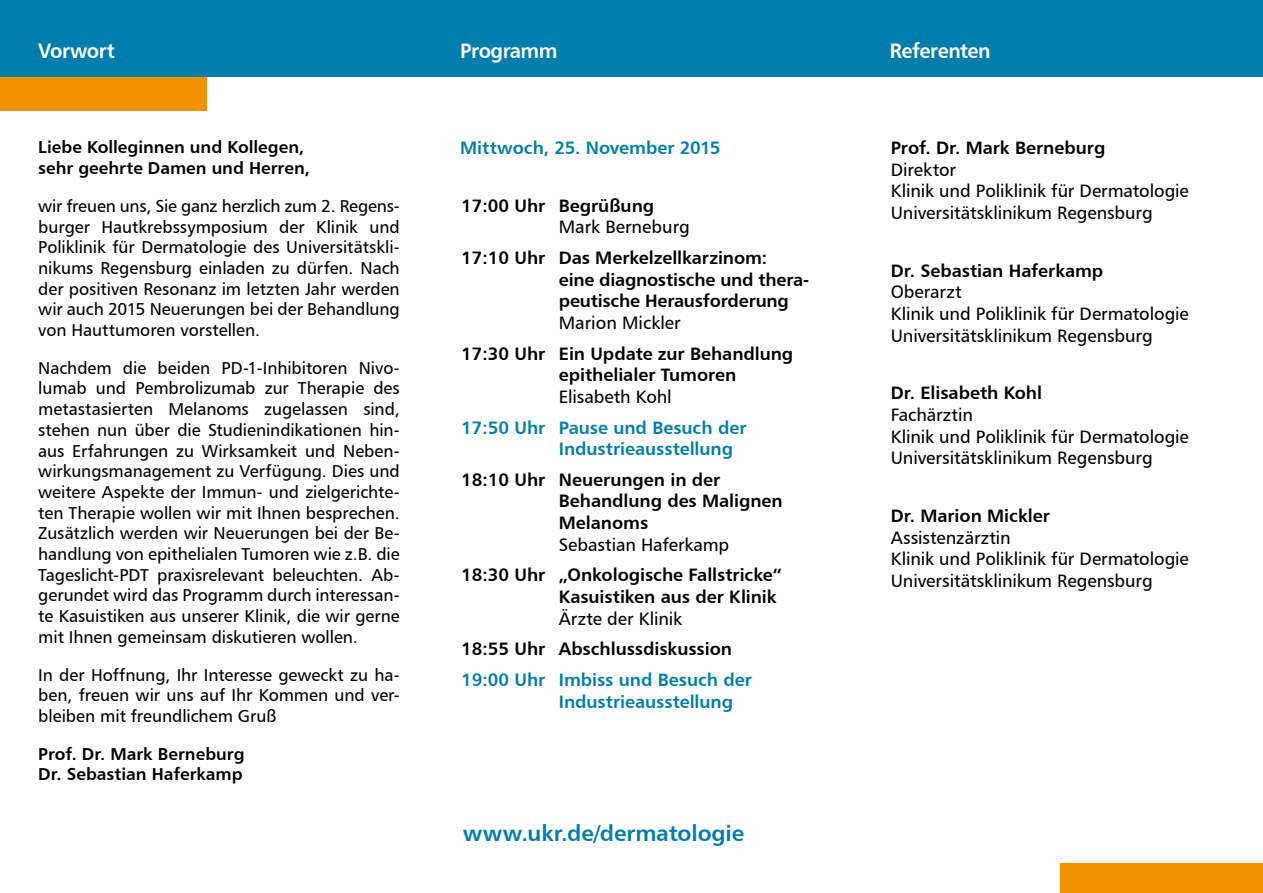
<style>
.page{position:relative;width:1263px;height:893px;background:#fff}
.page>*{position:absolute;margin:0;border:0;box-sizing:border-box;transform-origin:0 0}
.t1{font:22.5px "Humanist 777 BT Bold B";letter-spacing:-.005em;color:#007daa}
.t2{font:21px "Humanist 777 BT Bold B";letter-spacing:-.025em;color:#fff;scale:.95 1}
.t3{font:18px/21.6px "Humanist 777 BT Roman B";letter-spacing:-.005em;color:#000}
.t4{font:18px/21.6px "Humanist 777 BT Bold B";letter-spacing:-.005em;color:#000}
.t5{font:18px/21.6px "Humanist 777 BT Bold B";color:#007daa}
.t6{font:17.25px/20.7px "Humanist 777 BT Roman B";letter-spacing:-.005em;color:#000;text-align:justify}
.t7{font:17.25px/20.7px "Humanist 777 BT Bold B";color:#000}
</style>
<div class="page">
<div style="left:0;top:74px;width:207px;height:37px;background:#f39200"></div>
<div style="left:0;top:0;width:1263px;height:77px;background:#007daa"></div>
<div style="left:1060px;top:863px;width:203px;height:30px;background:#f39200"></div>
<p class="t2" style="left:38px;top:38px;width:82px">Vorwort</p>
<p class="t2" style="left:460px;top:38px;width:104px">Programm</p>
<p class="t7" style="left:38px;top:137px;width:273px">Liebe Kolleginnen und Kollegen, sehr geehrte Damen und Herren,</p>
<p class="t6" style="left:38px;top:195px;width:363px">wir freuen uns, Sie ganz herzlich zum 2. Regens&shy;burger Hautkrebssymposium der Klinik und Poliklinik für Dermatologie des Universitätskli&shy;nikums Regensburg einladen zu dürfen. Nach der positiven Resonanz im letzten Jahr werden wir auch 2015 Neuerungen bei der Behandlung von Hauttumoren vorstellen.</p>
<p class="t6" style="left:38px;top:357px;width:363px">Nachdem die beiden PD-1-Inhibitoren Nivo&shy;lumab und Pembrolizumab zur Therapie des metastasierten Melanoms zugelassen sind, stehen nun über die Studienindikationen hin&shy;aus Erfahrungen zu Wirksamkeit und Neben&shy;wirkungsmanagement zu Verfügung. Dies und weitere Aspekte der Immun- und zielgerichte&shy;ten Therapie wollen wir mit Ihnen besprechen.<br>Zusätzlich werden wir Neuerungen bei der Be&shy;handlung von epithelialen Tumoren wie z.B. die Tageslicht-PDT praxisrelevant beleuchten. Ab&shy;gerundet wird das Programm durch interessan&shy;te Kasuistiken aus unserer Klinik, die wir gerne mit Ihnen gemeinsam diskutieren wollen.</p>
<p class="t6" style="left:38px;top:664px;width:363px">In der Hoffnung, Ihr Interesse geweckt zu ha&shy;ben, freuen wir uns auf Ihr Kommen und ver&shy;bleiben mit freundlichem Gruß</p>
<p class="t7" style="left:38px;top:743px;width:208px">Prof. Dr. Mark Berneburg<br>Dr. Sebastian Haferkamp</p>
<p class="t5" style="left:460px;top:137px;width:262px">Mittwoch, 25. November 2015</p>
<p class="t4" style="left:461px;top:194px;width:195px">17:00 Uhr Begrüßung</p>
<p class="t3" style="left:559px;top:216px;width:133px">Mark Berneburg</p>
<p class="t4" style="left:559px;top:247px;width:252px;text-indent:-98px">17:10 Uhr Das Merkelzellkarzinom:<br>eine diagnostische und thera&shy;peutische Herausforderung</p>
<p class="t3" style="left:559px;top:312px;width:123px">Marion Mickler</p>
<p class="t4" style="left:559px;top:342px;width:236px;text-indent:-98px">17:30 Uhr Ein Update zur Behandlung epithelialer Tumoren</p>
<p class="t3" style="left:559px;top:385px;width:114px">Elisabeth Kohl</p>
<p class="t5" style="left:559px;top:416px;width:189px;text-indent:-98px">17:50 Uhr Pause und Besuch der<br>Industrieausstellung</p>
<p class="t4" style="left:559px;top:468px;width:225px;text-indent:-98px">18:10 Uhr Neuerungen in der<br>Behandlung des Malignen<br>Melanoms</p>
<p class="t3" style="left:559px;top:533px;width:172px">Sebastian Haferkamp</p>
<p class="t4" style="left:559px;top:564px;width:225px;text-indent:-98px">18:30 Uhr „Onkologische Fallstricke“<br>Kasuistiken aus der Klinik</p>
<p class="t3" style="left:559px;top:607px;width:125px">Ärzte der Klinik</p>
<p class="t4" style="left:461px;top:638px;width:273px">18:55 Uhr Abschlussdiskussion</p>
<p class="t5" style="left:559px;top:668px;width:195px;text-indent:-98px">19:00 Uhr Imbiss und Besuch der<br>Industrieausstellung</p>
<h1 class="t1" style="left:463px;top:818px;width:283px">www.ukr.de/dermatologie</h1>
<p class="t2" style="left:890px;top:38px;width:108px">Referenten</p>
<p class="t4" style="left:891px;top:136px;width:216px">Prof. Dr. Mark Berneburg</p>
<p class="t3" style="left:891px;top:158px;width:300px">Direktor<br>Klinik und Poliklinik für Dermatologie<br>Universitätsklinikum Regensburg</p>
<p class="t4" style="left:891px;top:259px;width:214px">Dr. Sebastian Haferkamp</p>
<p class="t3" style="left:891px;top:281px;width:300px">Oberarzt<br>Klinik und Poliklinik für Dermatologie<br>Universitätsklinikum Regensburg</p>
<p class="t4" style="left:891px;top:382px;width:153px">Dr. Elisabeth Kohl</p>
<p class="t3" style="left:891px;top:404px;width:300px">Fachärztin<br>Klinik und Poliklinik für Dermatologie<br>Universitätsklinikum Regensburg</p>
<p class="t4" style="left:891px;top:504px;width:161px">Dr. Marion Mickler</p>
<p class="t3" style="left:891px;top:526px;width:300px">Assistenzärztin<br>Klinik und Poliklinik für Dermatologie<br>Universitätsklinikum Regensburg</p>
</div>
